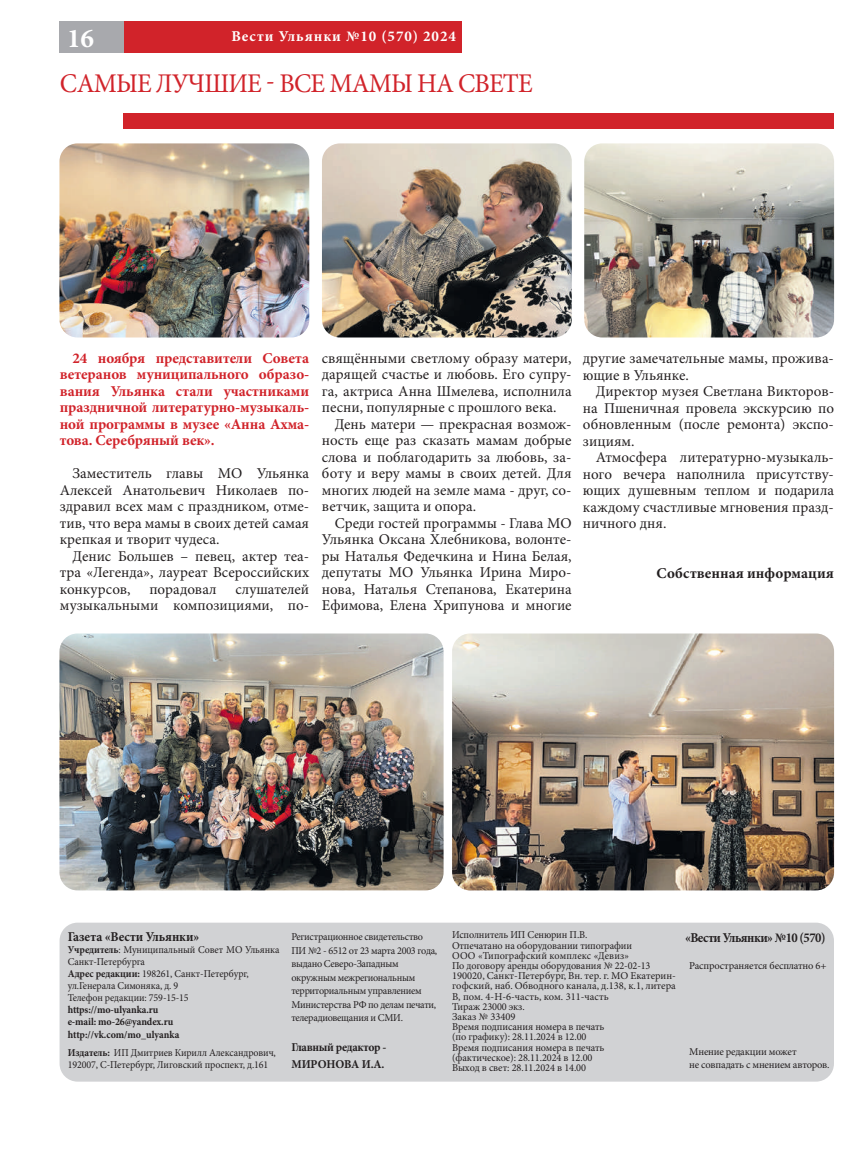
<style>
.page{position:relative;width:851px;height:1170px;background:#fff}
.page>*{position:absolute;margin:0;border:0;box-sizing:border-box;transform-origin:0 0}
.t1{font:27px "Minion Pro";letter-spacing:-.03em;color:#d1232a;scale:.96 1}
.t2{font:700 27px "Minion Pro";color:#fff}
.t3{font:15px/16.5px "Minion Pro";color:#231f20;text-align:justify}
.t4{font:700 15px/16.5px "Minion Pro";letter-spacing:-.01em;color:#d1232a;text-align:justify}
.t5{font:700 15px "Minion Pro";letter-spacing:.06em;color:#fff}
.t6{font:700 15px "Minion Pro";color:#231f20}
.t7{font:700 13.5px "Minion Pro";letter-spacing:-.04em;color:#231f20;scale:.94 1}
.t8{font:700 13.5px "Minion Pro";letter-spacing:-.015em;color:#231f20;scale:.95 1}
.t9{font:700 12px/16.5px "Minion Pro";letter-spacing:-.025em;color:#231f20}
.t10{font:10.5px/10.2px "Minion Pro";letter-spacing:-.01em;color:#231f20}
.t11{font:10.5px/12px "Minion Pro";letter-spacing:-.01em;color:#231f20;scale:.95 1}
.t12{font:10.5px/13.5px "Minion Pro";letter-spacing:-.03em;color:#231f20}
.t13{font:700 10.5px/12px "Minion Pro";letter-spacing:-.01em;color:#231f20;scale:.95 1}
.s1{font-weight:700}
.s2{font-weight:400}
</style>
<div class="page">
<div style="left:124px;top:21px;width:338px;height:32px;background:#d1232a"></div>
<div style="left:60px;top:21px;width:64px;height:32px;background:#a8a9ad"></div>
<div style="left:60px;top:922px;width:773px;height:159px;background:#d1d2d4;border-radius:18px"></div>
<div style="left:124px;top:114px;width:709px;height:15px;background:#d1232a"></div>
<img style="left:59px;top:143px;width:250px;height:194px;border-radius:18px">
<img style="left:322px;top:143px;width:249px;height:194px;border-radius:18px">
<img style="left:584px;top:143px;width:250px;height:194px;border-radius:18px">
<img style="left:59px;top:633px;width:384px;height:257px;border-radius:18px">
<img style="left:452px;top:633px;width:382px;height:257px;border-radius:18px">
<h1 class="t2" style="left:67px;top:28px;width:28px">16</h1>
<p class="t5" style="left:231px;top:30px;width:226px">Вести Ульянки №10 (570) 2024</p>
<h1 class="t1" style="left:60px;top:67px;width:494px">САМЫЕ ЛУЧШИЕ - ВСЕ МАМЫ НА СВЕТЕ</h1>
<p class="t4" style="left:60px;top:351px;width:251px;text-indent:13px">24 ноября представители Совета ветеранов муниципального образо&shy;вания Ульянка стали участниками праздничной литературно-музыкаль&shy;ной программы в музее «Анна Ахма&shy;това. Серебряный век».</p>
<p class="t3" style="left:60px;top:465px;width:251px;text-indent:13px">Заместитель главы МО Ульянка Алексей Анатольевич Николаев по&shy;здравил всех мам с праздником, отме&shy;тив, что вера мамы в своих детей самая крепкая и творит чудеса.</p>
<p class="t3" style="left:60px;top:547px;width:251px;text-indent:13px">Денис Большев – певец, актер теа&shy;тра «Легенда», лауреат Всероссийских конкурсов,</p>
<p class="t3" style="left:60px;top:580px;width:251px;text-align:right">слушателей<br>музыкальными композициями, по-</p>
<p class="t3" style="left:149px;top:580px;width:69px">порадовал</p>
<p class="t3" style="left:322px;top:349px;width:251px">свящёнными светлому образу матери, дарящей счастье и любовь. Его супру&shy;га, актриса Анна Шмелева, исполнила песни, популярные с прошлого века.</p>
<p class="t3" style="left:322px;top:415px;width:251px;text-indent:13px">День матери — прекрасная возмож&shy;ность еще раз сказать мамам добрые слова и поблагодарить за любовь, за&shy;боту и веру мамы в своих детей. Для многих людей на земле мама - друг, со&shy;ветчик, защита и опора.</p>
<p class="t3" style="left:322px;top:514px;width:251px;text-indent:13px">Среди гостей программы - Глава МО Ульянка Оксана Хлебникова, волонте&shy;ры Наталья Федечкина и Нина Белая, депутаты МО Ульянка Ирина Миро&shy;нова, Наталья Степанова, Екатерина Ефимова, Елена Хрипунова и многие</p>
<p class="t3" style="left:583px;top:350px;width:252px">другие замечательные мамы, прожива&shy;ющие в Ульянке.</p>
<p class="t3" style="left:583px;top:383px;width:252px;text-indent:13px">Директор музея Светлана Викторов&shy;на Пшеничная провела экскурсию по обновленным (после ремонта) экспо&shy;зициям.</p>
<p class="t3" style="left:583px;top:449px;width:252px;text-indent:13px">Атмосфера литературно-музыкаль&shy;ного вечера наполнила присутству&shy;ющих душевным теплом и подарила каждому счастливые мгновения празд&shy;ничного дня.</p>
<p class="t6" style="left:656px;top:567px;width:179px">Собственная информация</p>
<p class="t8" style="left:68px;top:930px;width:140px">Газета «Вести Ульянки»</p>
<p class="t11" style="left:68px;top:942px;width:224px"><span class="s1">Учредитель</span>: Муниципальный Совет МО Ульянка<br>Санкт-Петербурга<br><span class="s1">Адрес редакции:</span> 198261, Санкт-Петербург, ул.Генерала Симоняка, д. 9<br>Телефон редакции: 759-15-15</p>
<p class="t13" style="left:68px;top:1003px;width:113px">https://mo-ulyanka.ru e-mail: mo-26@yandex.ru</p>
<p class="t13" style="left:68px;top:1026px;width:220px;line-height:18px">http://vk.com/mo_ulyanka<br>Издатель: <span class="s2">ИП Дмитриев Кирилл Александрович,</span></p>
<p class="t11" style="left:68px;top:1058px;width:213px">192007, С-Петербург, Лиговский проспект, д.161</p>
<p class="t12" style="left:291px;top:929px;width:147px">Регистрационное свидетельство<br>ПИ №2 - 6512 от 23 марта 2003 года, выдано Северо-Западным окружным межрегиональным территориальным управлением<br>Министерства РФ по делам печати, телерадиовещания и СМИ.</p>
<p class="t9" style="left:291px;top:1039px;width:96px">Главный редактор -<br>МИРОНОВА И.А.</p>
<p class="t10" style="left:452px;top:929px;width:225px">Исполнитель ИП Сенюрин П.В.<br>Отпечатано на оборудовании типографии<br>ООО «Типографский комплекс «Девиз»<br>По договору аренды оборудования № 22-02-13<br>190020, Санкт-Петербург, Вн. тер. г. МО Екатерин&shy;гофский, наб. Обводного канала, д.138, к.1, литера В, пом. 4-Н-6-часть, ком. 311-часть<br>Тираж 23000 экз.<br>Заказ № 33409<br>Время подписания номера в печать<br>(по графику): 28.11.2024 в 12.00<br>Время подписания номера в печать<br>(фактическое): 28.11.2024 в 12.00<br>Выход в свет: 28.11.2024 в 14.00</p>
<p class="t7" style="left:685px;top:932px;width:151px">«Вести Ульянки» №10 (570)</p>
<p class="t10" style="left:689px;top:960px;width:139px">Распространяется бесплатно 6+</p>
<p class="t10" style="left:689px;top:1044px;width:142px;line-height:13.5px">Мнение редакции может<br>не совпадать с мнением авторов.</p>
</div>
